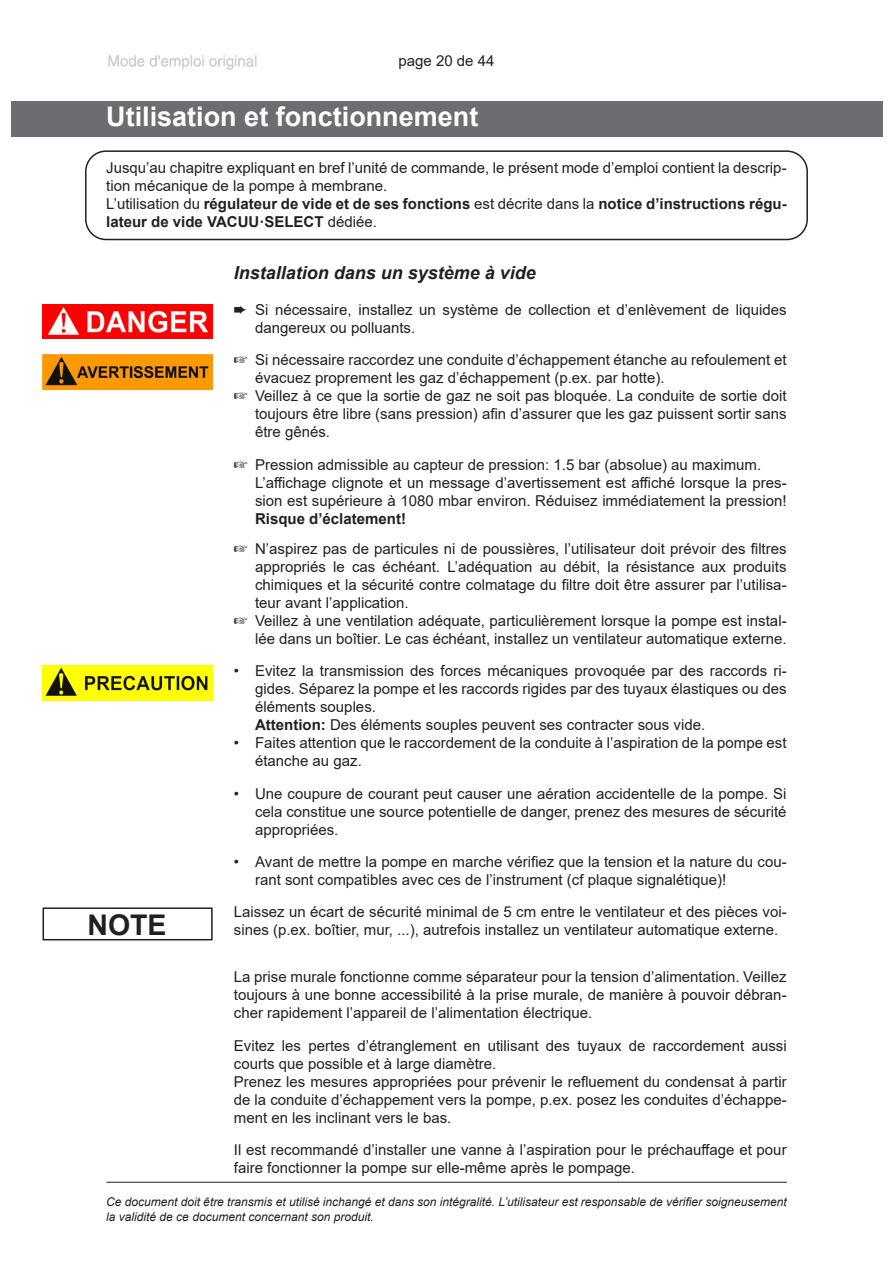
<style>
.page{position:relative;width:893px;height:1263px;background:#fff}
.page>*{position:absolute;margin:0;border:0;box-sizing:border-box;transform-origin:0 0}
.t1{font:700 28.5px "Arial";color:#231f20}
.t2{font:700 27px "Arial";color:#fff}
.t3{font:italic 700 18px "Arial";color:#231f20}
.t4{font:15px/18px "Arial";color:#231f20}
.t5{font:italic 12px/14.4px "Arial";color:#231f20}
.s1{font-weight:700}
</style>
<div class="page">
<hr style="left:106px;top:1182px;width:681px;height:1px;background:#231f20">
<img style="left:108px;top:55px;width:149px;height:15px">
<div style="left:11px;top:101px;width:871px;height:36px;background:#6c6d70"></div>
<img style="left:42px;top:304px;width:171px;height:34px">
<img style="left:42px;top:354px;width:171px;height:35px">
<img style="left:42px;top:665px;width:171px;height:35px">
<div style="left:43px;top:907px;width:170px;height:33px;border:2px solid #231f20"></div>
<div style="left:85px;top:150px;width:723px;height:90px;border:2px solid #231f20;border-radius:20px"></div>
<p class="t4" style="left:399px;top:51px;width:97px">page 20 de 44</p>
<h2 class="t2" style="left:106px;top:97px;width:374px">Utilisation et fonctionnement</h2>
<p class="t4" style="left:106px;top:159px;width:682px">Jusqu’au chapitre expliquant en bref l’unité de commande, le présent mode d’emploi contient la descrip&shy;tion mécanique de la pompe à membrane.<br>L’utilisation du <span class="s1">régulateur de vide et de ses fonctions</span> est décrite dans la <span class="s1">notice d’instructions régu&shy;lateur de vide VACUU·SELECT</span> dédiée.</p>
<h1 class="t1" style="left:87px;top:904px;width:81px">NOTE</h1>
<p class="t3" style="left:234px;top:261px;width:304px">Installation dans un système à vide</p>
<p class="t4" style="left:255px;top:300px;width:533px;text-indent:-21px">➨ Si nécessaire, installez un système de collection et d’enlèvement de liquides dangereux ou polluants.</p>
<p class="t4" style="left:234px;top:351px;width:554px">☞ Si nécessaire raccordez une conduite d’échappement étanche au refoulement et</p>
<p class="t4" style="left:255px;top:369px;width:411px">évacuez proprement les gaz d’échappement (p.ex. par hotte).</p>
<p class="t4" style="left:234px;top:387px;width:554px">☞ Veillez à ce que la sortie de gaz ne soit pas bloquée. La conduite de sortie doit</p>
<p class="t4" style="left:255px;top:405px;width:533px">toujours être libre (sans pression) afin d’assurer que les gaz puissent sortir sans</p>
<p class="t4" style="left:255px;top:423px;width:77px">être gênés.</p>
<p class="t4" style="left:255px;top:455px;width:533px">Pression admissible au capteur de pression: 1.5 bar (absolue) au maximum.<br>L’affichage clignote et un message d’avertissement est affiché lorsque la pres&shy;sion est supérieure à 1080 mbar environ. Réduisez immédiatement la pression!</p>
<p class="t4" style="left:234px;top:503px;width:554px;line-height:30px;text-indent:21px"><span class="s1">Risque d’éclatement!<br></span>☞ N’aspirez pas de particules ni de poussières, l’utilisateur doit prévoir des filtres</p>
<p class="t4" style="left:255px;top:557px;width:533px">appropriés le cas échéant. L’adéquation au débit, la résistance aux produits</p>
<p class="t4" style="left:255px;top:575px;width:533px">chimiques et la sécurité contre colmatage du filtre doit être assurer par l’utilisa-</p>
<p class="t4" style="left:255px;top:593px;width:155px">teur avant l’application.</p>
<p class="t4" style="left:234px;top:611px;width:554px">☞ Veillez à une ventilation adéquate, particulièrement lorsque la pompe est instal-</p>
<p class="t4" style="left:255px;top:629px;width:533px">lée dans un boîtier. Le cas échéant, installez un ventilateur automatique externe.</p>
<p class="t4" style="left:255px;top:662px;width:533px;text-indent:-21px">• Evitez la transmission des forces mécaniques provoquée par des raccords ri&shy;gides. Séparez la pompe et les raccords rigides par des tuyaux élastiques ou des éléments souples.<br><span class="s1">Attention:</span> Des éléments souples peuvent ses contracter sous vide.</p>
<p class="t4" style="left:255px;top:734px;width:533px;text-indent:-21px">• Faites attention que le raccordement de la conduite à l’aspiration de la pompe est étanche au gaz.</p>
<p class="t4" style="left:255px;top:784px;width:533px;text-align:justify;text-indent:-21px">• Une coupure de courant peut causer une aération accidentelle de la pompe. Si cela constitue une source potentielle de danger, prenez des mesures de sécurité appropriées.</p>
<p class="t4" style="left:255px;top:852px;width:533px;text-indent:-21px">• Avant de mettre la pompe en marche vérifiez que la tension et la nature du cou&shy;rant sont compatibles avec ces de l’instrument (cf plaque signalétique)!</p>
<p class="t4" style="left:234px;top:903px;width:554px">Laissez un écart de sécurité minimal de 5 cm entre le ventilateur et des pièces voi&shy;sines (p.ex. boîtier, mur, ...), autrefois installez un ventilateur automatique externe.</p>
<p class="t4" style="left:234px;top:968px;width:554px;text-align:justify">La prise murale fonctionne comme séparateur pour la tension d’alimentation. Veillez toujours à une bonne accessibilité à la prise murale, de manière à pouvoir débran&shy;cher rapidement l’appareil de l’alimentation électrique.</p>
<p class="t4" style="left:234px;top:1036px;width:554px">Evitez les pertes d’étranglement en utilisant des tuyaux de raccordement aussi courts que possible et à large diamètre.<br>Prenez les mesures appropriées pour prévenir le refluement du condensat à partir de la conduite d’échappement vers la pompe, p.ex. posez les conduites d’échappe&shy;ment en les inclinant vers le bas.</p>
<p class="t4" style="left:234px;top:1140px;width:554px">Il est recommandé d’installer une vanne à l’aspiration pour le préchauffage et pour faire fonctionner la pompe sur elle-même après le pompage.</p>
<p class="t5" style="left:106px;top:1195px;width:682px">Ce document doit être transmis et utilisé inchangé et dans son intégralité. L’utilisateur est responsable de vérifier soigneusement la validité de ce document concernant son produit.</p>
</div>
